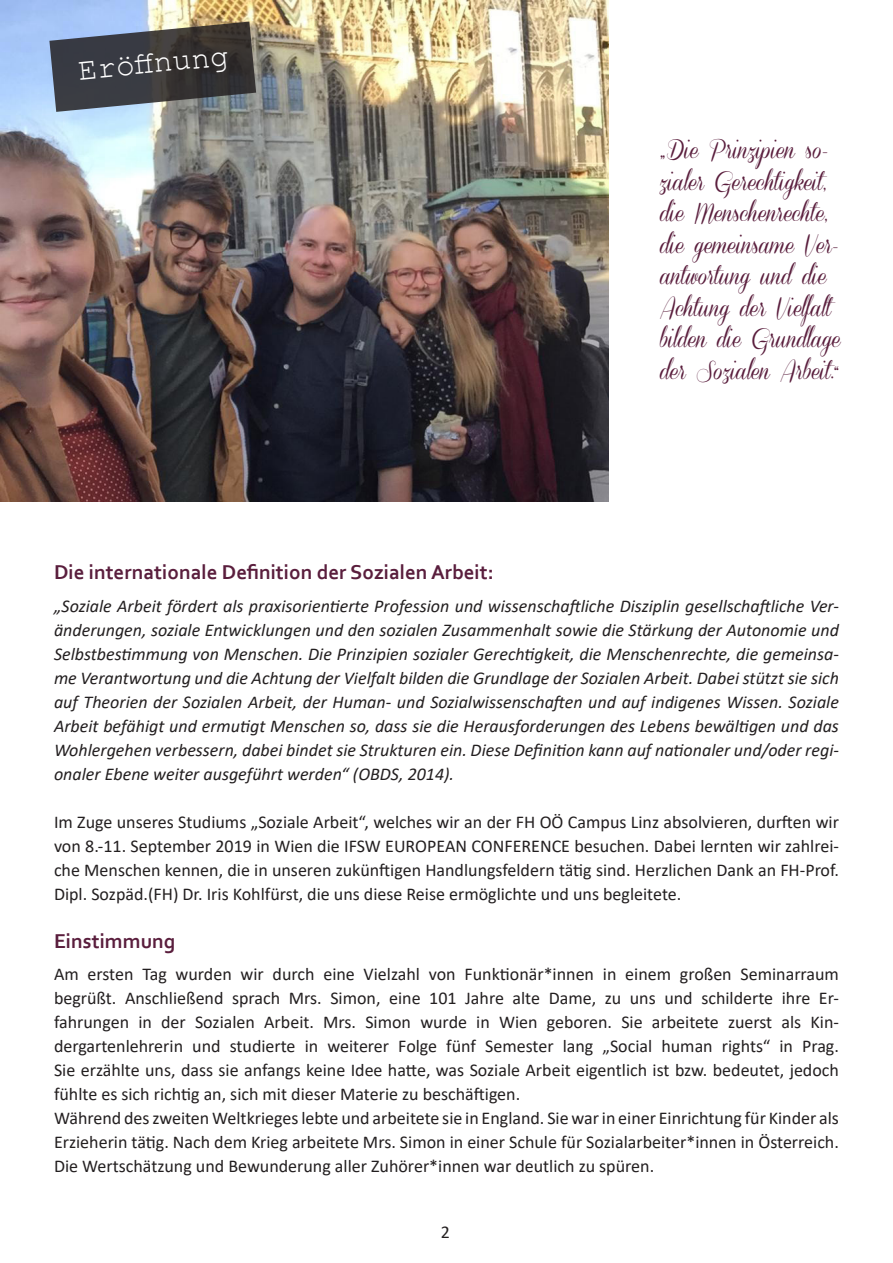
<style>
.page{position:relative;width:893px;height:1263px;background:#fff}
.page>*{position:absolute;margin:0;border:0;box-sizing:border-box;transform-origin:0 0}
.Ü1{font:31.5px "Courier New";color:#fff}
.Brüller{font:21px/31.5px "Coneria Script Demo";color:#5a1e3d}
.Ü2{font:700 21px "Corbel";color:#5a1e3d}
.Flusstext{font:18px/24px "Calibri";color:#231f20;text-align:justify}
.Flusstext-2{font:italic 18px/24px "Calibri";color:#231f20;text-align:justify}
</style>
<div class="page">
<img style="left:0;top:0;width:608px;height:502px">
<svg style="left:49px;top:22px;width:207px;height:90px;background:#51545a"></svg>
<p class="Ü1" style="left:76px;top:51px;width:153px;rotate:-6deg">Eröffnung</p>
<p class="Brüller" style="left:660px;top:135px;width:182px">„Die Prinzipien so&shy;zialer Gerechtigkeit, die Menschenrechte, die gemeinsame Ver&shy;antwortung und die<br>Achtung der Vielfalt bilden die Grundlage der Sozialen Arbeit.“</p>
<p class="Ü2" style="left:54px;top:559px;width:441px">Die internationale Definition der Sozialen Arbeit:</p>
<p class="Flusstext-2" style="left:54px;top:593px;width:786px">„Soziale Arbeit fördert als praxisorientierte Profession und wissenschaftliche Disziplin gesellschaftliche Ver&shy;änderungen, soziale Entwicklungen und den sozialen Zusammenhalt sowie die Stärkung der Autonomie und Selbstbestimmung von Menschen. Die Prinzipien sozialer Gerechtigkeit, die Menschenrechte, die gemeinsa&shy;me Verantwortung und die Achtung der Vielfalt bilden die Grundlage der Sozialen Arbeit. Dabei stützt sie sich auf Theorien der Sozialen Arbeit, der Human- und Sozialwissenschaften und auf indigenes Wissen. Soziale Arbeit befähigt und ermutigt Menschen so, dass sie die Herausforderungen des Lebens bewältigen und das Wohlergehen verbessern, dabei bindet sie Strukturen ein. Diese Definition kann auf nationaler und/oder regi&shy;onaler Ebene weiter ausgeführt werden“ (OBDS, 2014).</p>
<p class="Flusstext" style="left:54px;top:809px;width:786px">Im Zuge unseres Studiums „Soziale Arbeit“, welches wir an der FH OÖ Campus Linz absolvieren, durften wir von 8.-11. September 2019 in Wien die IFSW EUROPEAN CONFERENCE besuchen. Dabei lernten wir zahlrei&shy;che Menschen kennen, die in unseren zukünftigen Handlungsfeldern tätig sind. Herzlichen Dank an FH-Prof.<br>Dipl. Sozpäd.(FH) Dr. Iris Kohlfürst, die uns diese Reise ermöglichte und uns begleitete.</p>
<p class="Ü2" style="left:54px;top:928px;width:123px">Einstimmung</p>
<p class="Flusstext" style="left:54px;top:962px;width:786px">Am ersten Tag wurden wir durch eine Vielzahl von Funktionär*innen in einem großen Seminarraum begrüßt. Anschließend sprach Mrs. Simon, eine 101 Jahre alte Dame, zu uns und schilderte ihre Er&shy;fahrungen in der Sozialen Arbeit. Mrs. Simon wurde in Wien geboren. Sie arbeitete zuerst als Kin&shy;dergartenlehrerin und studierte in weiterer Folge fünf Semester lang „Social human rights“ in Prag.<br>Sie erzählte uns, dass sie anfangs keine Idee hatte, was Soziale Arbeit eigentlich ist bzw. bedeutet, jedoch fühlte es sich richtig an, sich mit dieser Materie zu beschäftigen.</p>
<p class="Flusstext" style="left:54px;top:1106px;width:786px">Während des zweiten Weltkrieges lebte und arbeitete sie in England. Sie war in einer Einrichtung für Kinder als Erzieherin tätig. Nach dem Krieg arbeitete Mrs. Simon in einer Schule für Sozialarbeiter*innen in Österreich.<br>Die Wertschätzung und Bewunderung aller Zuhörer*innen war deutlich zu spüren.</p>
<p class="Flusstext" style="left:441px;top:1220px;width:11px">2</p>
</div>
